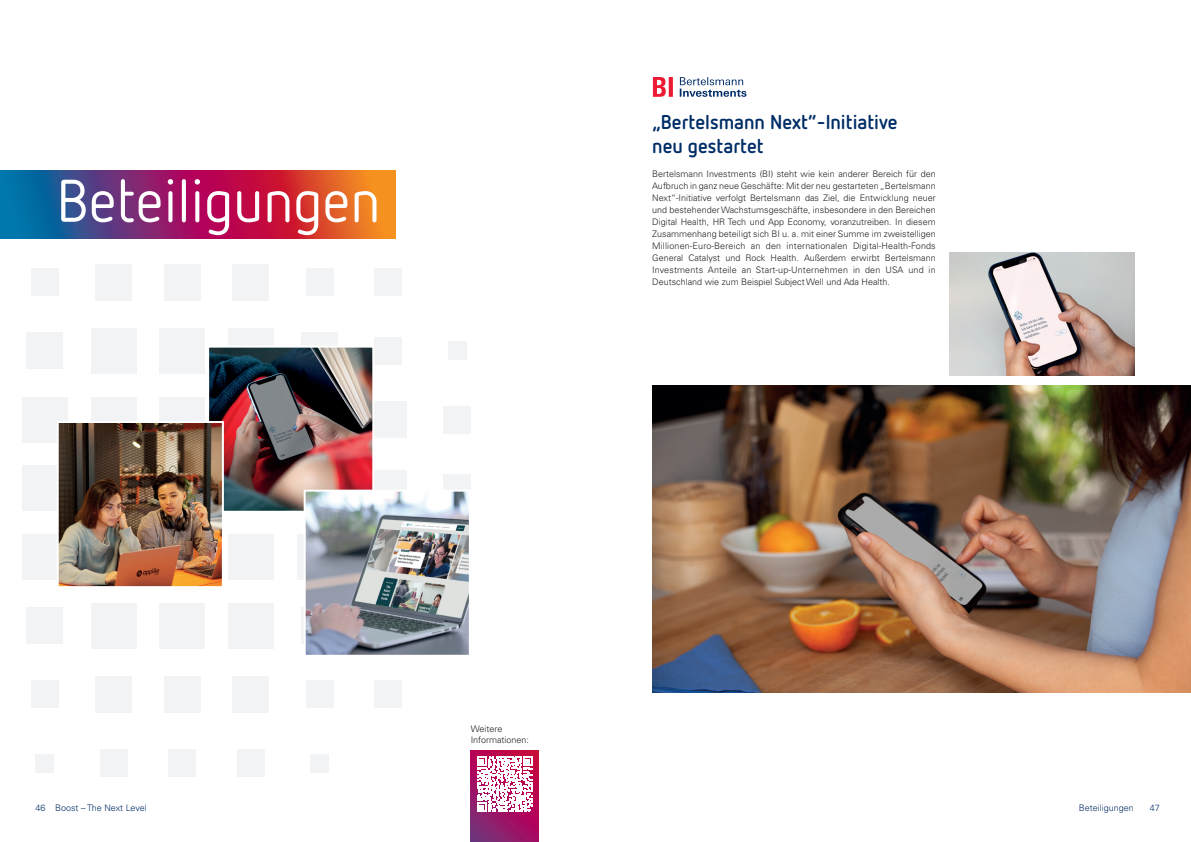
<style>
.page{position:relative;width:1191px;height:842px;background:#fff}
.page>*{position:absolute;margin:0;border:0;box-sizing:border-box;transform-origin:0 0}
.t1{font:60px "Netto OT";color:#fff}
.t2{font:700 20px/24px "Netto OT";color:#002d66}
.t3{font:300 9px/12px "Univers LT Pro 45";color:#231f20;text-align:justify}
.t4{font:300 9px "Univers LT Pro 45";color:#002d66}
</style>
<div class="page">
<div style="left:22px;top:397px;width:46px;height:45px;background:#f2f3f4"></div>
<div style="left:91px;top:397px;width:45px;height:45px;background:#f2f3f4"></div>
<div style="left:159px;top:397px;width:46px;height:45px;background:#f2f3f4"></div>
<div style="left:370px;top:401px;width:37px;height:37px;background:#f2f3f4"></div>
<div style="left:443px;top:406px;width:28px;height:27px;background:#f2f3f4"></div>
<div style="left:26px;top:333px;width:37px;height:36px;background:#f2f3f4"></div>
<div style="left:448px;top:342px;width:18px;height:18px;background:#f2f3f4"></div>
<div style="left:310px;top:754px;width:19px;height:18px;background:#f2f3f4"></div>
<div style="left:36px;top:754px;width:18px;height:18px;background:#f2f3f4"></div>
<div style="left:31px;top:268px;width:28px;height:28px;background:#f2f3f4"></div>
<div style="left:301px;top:333px;width:37px;height:36px;background:#f2f3f4"></div>
<div style="left:375px;top:337px;width:27px;height:28px;background:#f2f3f4"></div>
<div style="left:306px;top:268px;width:27px;height:28px;background:#f2f3f4"></div>
<div style="left:375px;top:268px;width:27px;height:28px;background:#f2f3f4"></div>
<div style="left:301px;top:607px;width:37px;height:37px;background:#f4f4f5"></div>
<div style="left:26px;top:607px;width:37px;height:37px;background:#f2f3f4"></div>
<div style="left:306px;top:681px;width:27px;height:27px;background:#f2f3f4"></div>
<div style="left:31px;top:681px;width:28px;height:27px;background:#f2f3f4"></div>
<div style="left:237px;top:749px;width:28px;height:28px;background:#f2f3f4"></div>
<div style="left:168px;top:749px;width:28px;height:28px;background:#f2f3f4"></div>
<div style="left:100px;top:749px;width:28px;height:28px;background:#f2f3f4"></div>
<div style="left:375px;top:681px;width:27px;height:27px;background:#f2f3f4"></div>
<div style="left:22px;top:465px;width:46px;height:46px;background:#f2f3f4"></div>
<div style="left:370px;top:470px;width:37px;height:37px;background:#f2f3f4"></div>
<div style="left:443px;top:474px;width:28px;height:28px;background:#f2f3f4"></div>
<div style="left:297px;top:534px;width:45px;height:46px;background:#f2f3f4"></div>
<div style="left:22px;top:534px;width:46px;height:46px;background:#f2f3f4"></div>
<div style="left:228px;top:534px;width:46px;height:46px;background:#f2f3f4"></div>
<div style="left:91px;top:328px;width:45px;height:46px;background:#f2f3f4"></div>
<div style="left:95px;top:264px;width:37px;height:36px;background:#f2f3f4"></div>
<div style="left:159px;top:328px;width:46px;height:46px;background:#f2f3f4"></div>
<div style="left:164px;top:264px;width:37px;height:36px;background:#f2f3f4"></div>
<div style="left:159px;top:603px;width:46px;height:45px;background:#f2f3f4"></div>
<div style="left:164px;top:676px;width:37px;height:37px;background:#f2f3f4"></div>
<div style="left:228px;top:328px;width:46px;height:46px;background:#f2f3f4"></div>
<div style="left:233px;top:264px;width:36px;height:36px;background:#f2f3f4"></div>
<div style="left:228px;top:603px;width:46px;height:45px;background:#f2f3f4"></div>
<div style="left:91px;top:603px;width:45px;height:45px;background:#f2f3f4"></div>
<div style="left:233px;top:676px;width:36px;height:37px;background:#f2f3f4"></div>
<div style="left:95px;top:676px;width:37px;height:37px;background:#f2f3f4"></div>
<svg style="left:0;top:170px;width:395px;height:68px;background:#913c5d"></svg>
<svg style="left:471px;top:751px;width:68px;height:91px;background:#a01663"></svg>
<svg style="left:477px;top:756px;width:55px;height:56px"></svg>
<img style="left:210px;top:349px;width:161px;height:161px">
<div style="left:207px;top:346px;width:167px;height:167px;border:2px solid #fff"></div>
<img style="left:307px;top:493px;width:161px;height:161px">
<div style="left:304px;top:490px;width:167px;height:167px;border:2px solid #fff"></div>
<img style="left:60px;top:424px;width:161px;height:161px">
<div style="left:57px;top:421px;width:167px;height:167px;border:2px solid #fff"></div>
<svg style="left:679px;top:77px;width:67px;height:20px"></svg>
<svg style="left:653px;top:77px;width:20px;height:20px"></svg>
<img style="left:653px;top:385px;width:538px;height:308px">
<img style="left:950px;top:253px;width:184px;height:123px">
<h1 class="t1" style="left:57px;top:164px;width:325px">Beteiligungen</h1>
<h2 class="t2" style="left:652px;top:109px;width:247px">„Bertelsmann Next“-Initiative neu gestartet</h2>
<p class="t3" style="left:652px;top:167px;width:285px">Bertelsmann Investments (BI) steht wie kein anderer Bereich für den Aufbruch in ganz neue Geschäfte: Mit der neu gestarteten „Bertelsmann Next“-Initiative verfolgt Bertelsmann das Ziel, die Entwicklung neuer und bestehender Wachstumsgeschäfte, insbesondere in den Bereichen Digital Health, HR Tech und App Economy, voranzutreiben. In diesem Zusammenhang beteiligt sich BI u. a. mit einer Summe im zweistelligen Millionen-Euro-Bereich an den internationalen Digital-Health-Fonds General Catalyst und Rock Health. Außerdem erwirbt Bertelsmann Investments Anteile an Start-up-Unternehmen in den USA und in Deutschland wie zum Beispiel Subject Well und Ada Health.</p>
<p class="t3" style="left:471px;top:723px;width:60px;line-height:10.8px">Weitere<br>Informationen:</p>
<p class="t4" style="left:35px;top:802px;width:113px">46 Boost – The Next Level</p>
<p class="t4" style="left:1078px;top:802px;width:56px">Beteiligungen</p>
<p class="t4" style="left:1149px;top:802px;width:12px">47</p>
</div>
